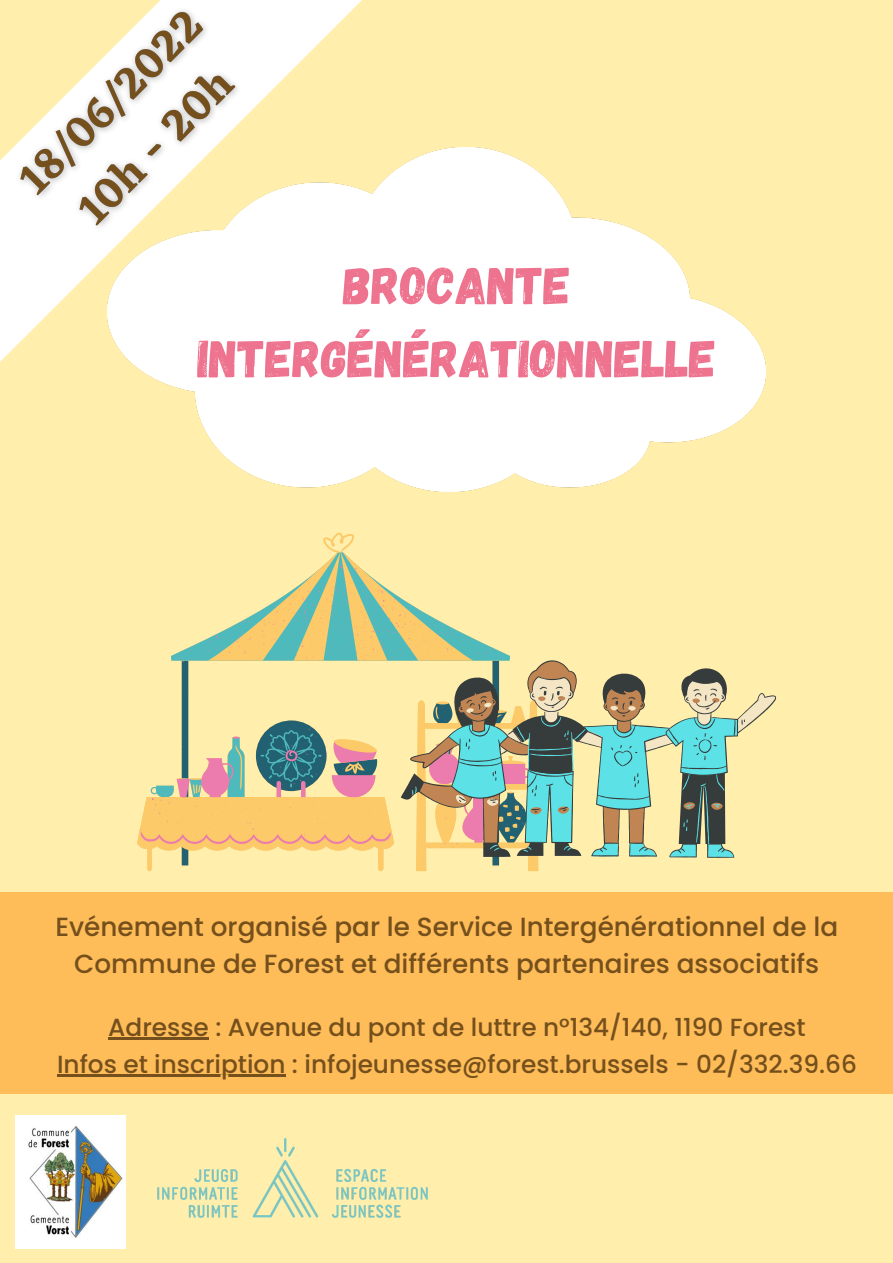
<style>
.page{position:relative;width:893px;height:1263px;background:#ffeeac}
.page>*{position:absolute;margin:0;border:0;box-sizing:border-box;transform-origin:0 0}
.t1{font:52.5px/73.1px "Gagalin";color:#ee738f;text-align:center}
.t2{font:500 26.25px/36.6px "Poppins";color:#75501c;text-align:center}
.t3{font:500 24.75px "Poppins";color:#75501c}
</style>
<div class="page">
<svg style="left:0;top:0;width:362px;height:362px"></svg>
<img style="left:16px;top:1116px;width:109px;height:132px">
<img style="left:108px;top:148px;width:657px;height:343px">
<div style="left:0;top:892px;width:893px;height:202px;background:#ffbd59"></div>
<svg style="left:140px;top:548px;width:397px;height:322px"></svg>
<img style="left:157px;top:1138px;width:271px;height:80px">
<svg style="left:401px;top:660px;width:334px;height:198px"></svg>
<svg style="left:410px;top:660px;width:367px;height:197px"></svg>
<img style="left:0;top:0;width:288px;height:278px">
<hr style="left:108px;top:1037px;width:101px;height:2px;background:#75501c">
<hr style="left:57px;top:1074px;width:228px;height:3px;background:#75501c">
<p class="t1" style="left:198px;top:246px;width:520px">BROCANTE<br>INTERGÉNÉRATIONNELLE</p>
<p class="t2" style="left:55px;top:909px;width:784px">Evénement organisé par le Service Intergénérationnel de la<br>Commune de Forest et différents partenaires associatifs</p>
<p class="t3" style="left:108px;top:1009px;width:699px">Adresse : Avenue du pont de luttre n°134/140, 1190 Forest</p>
<p class="t3" style="left:57px;top:1047px;width:801px">Infos et inscription : infojeunesse@forest.brussels - 02/332.39.66</p>
</div>
